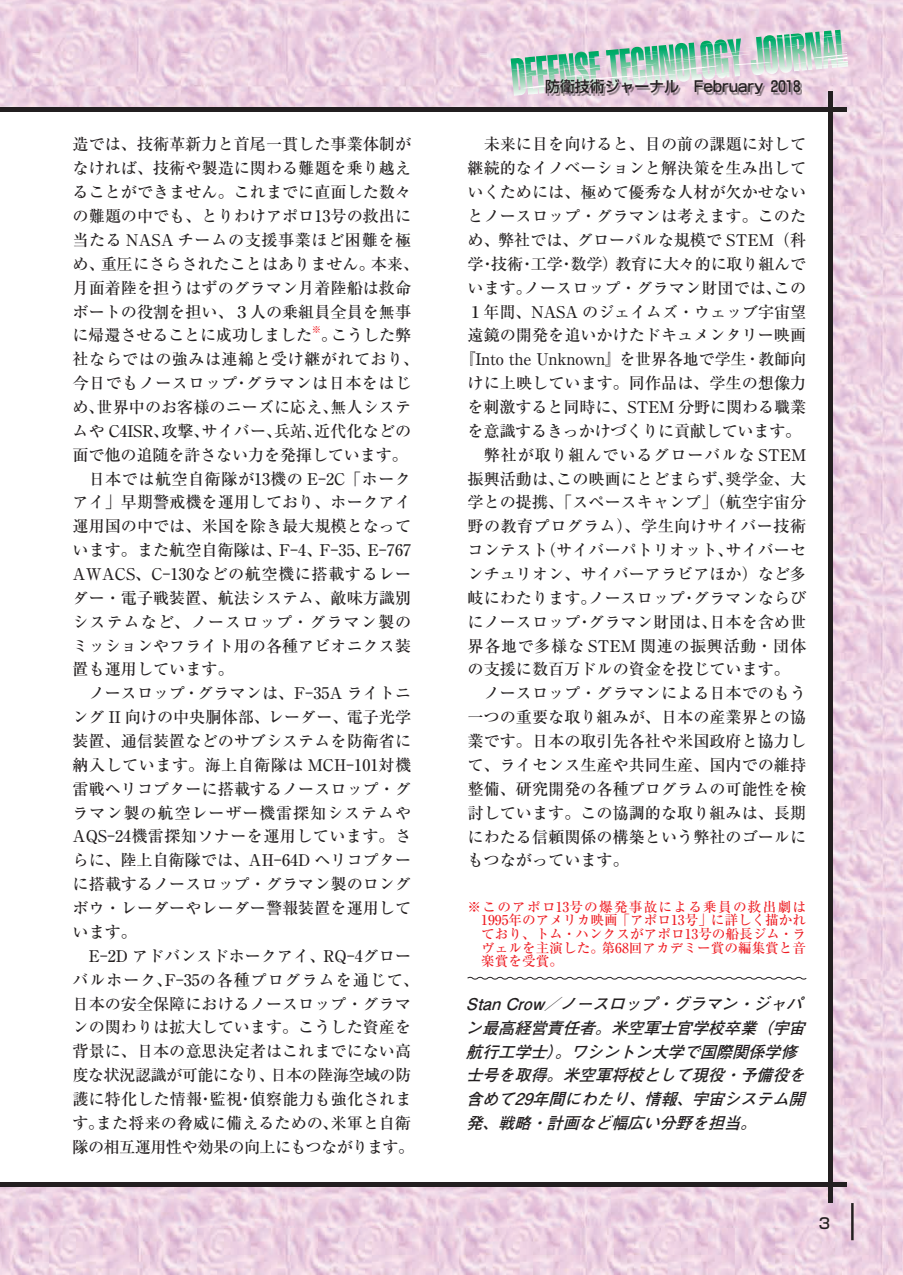
<style>
.page{position:relative;width:903px;height:1275px;background:#fff}
.page>*{position:absolute;margin:0;border:0;box-sizing:border-box;transform-origin:0 0}
.t1{font:500 16.1px/23.8px "Ryumin Pr 6";color:#231f20}
.t2{font:italic 700 16.1px/23.8px "Futo Go B101 Pr 6";color:#231f20}
.t3{font:500 16.1px "Ryumin Pr 6";letter-spacing:.025em;color:#231f20}
.t4{font:500 16.1px "Ryumin Pr 6";letter-spacing:.055em;color:#231f20}
.t5{font:500 16.1px "Ryumin Pr 6";letter-spacing:.03em;color:#231f20}
.t6{font:500 16.1px "Ryumin Pr 6";letter-spacing:.035em;color:#231f20}
.t7{font:500 16.1px "Ryumin Pr 6";letter-spacing:-.03em;color:#231f20}
.t8{font:500 16.1px "Ryumin Pr 6";letter-spacing:-.035em;color:#231f20}
.t9{font:500 16.1px "Ryumin Pr 6";letter-spacing:.04em;color:#231f20}
.t10{font:500 16.1px "Ryumin Pr 6";letter-spacing:.06em;color:#231f20}
.t11{font:500 14.88px "Shin Go Pr 6";color:#231f20}
.t12{font:500 13.65px/13.7px "Ryumin Pr 6";color:#ee1d23;text-align:justify}
.t13{font:500 9.45px "Ryumin Pr 6";color:#ee1d23}
</style>
<div class="page">
<img style="left:0;top:0;width:903px;height:1275px">
<div style="left:0;top:109px;width:830px;height:1076px;background:#fff"></div>
<div style="left:0;top:107px;width:846px;height:5px;background:#231f20"></div>
<div style="left:0;top:1182px;width:846px;height:5px;background:#231f20"></div>
<div style="left:828px;top:92px;width:5px;height:1111px;background:#231f20"></div>
<hr style="left:851px;top:1203px;width:2px;height:37px;background:#231f20">
<svg style="left:511px;top:30px;width:337px;height:59px;background:#b7cec7"></svg>
<div style="left:547px;top:81px;width:254px;height:15px;background:#231f20;opacity:.5"></div>
<svg style="left:467px;top:976px;width:340px;height:4px"></svg>
<p class="t1" style="left:73px;top:132px;width:348px">造では、技術革新力と首尾一貫した事業体制がなければ、技術や製造に関わる難題を乗り越えることができません。これまでに直面した数々の難題の中でも、とりわけアポロ13号の救出に当たる NASA チームの支援事業ほど困難を極め、重圧にさらされたことはありません。本来、月面着陸を担うはずのグラマン月着陸船は救命ボートの役割を担い、３人の乗組員全員を無事に帰還させることに成功しました</p>
<p class="t13" style="left:312px;top:322px;width:11px">※</p>
<p class="t1" style="left:321px;top:323px;width:91px">。こうした弊</p>
<p class="t3" style="left:73px;top:347px;width:348px">社ならではの強みは連綿と受け継がれており、</p>
<p class="t3" style="left:73px;top:370px;width:340px">今日でもノースロップ・グラマンは日本をはじ</p>
<p class="t1" style="left:73px;top:394px;width:340px">め、世界中のお客様のニーズに応え、無人システ</p>
<p class="t1" style="left:73px;top:418px;width:340px">ムや C4ISR、攻撃、サイバー、兵站、近代化などの</p>
<p class="t1" style="left:73px;top:442px;width:337px">面で他の追随を許さない力を発揮しています。</p>
<p class="t5" style="left:89px;top:466px;width:324px">日本では航空自衛隊が13機の E-2C「ホーク</p>
<p class="t1" style="left:73px;top:490px;width:340px">アイ」早期警戒機を運用しており、ホークアイ</p>
<p class="t1" style="left:73px;top:514px;width:340px">運用国の中では、米国を除き最大規模となって</p>
<p class="t1" style="left:73px;top:537px;width:340px">います。また航空自衛隊は、F-4、F-35、E-767</p>
<p class="t6" style="left:73px;top:561px;width:340px">AWACS、C-130などの航空機に搭載するレー</p>
<p class="t1" style="left:73px;top:585px;width:340px">ダー・電子戦装置、航法システム、敵味方識別</p>
<p class="t10" style="left:73px;top:609px;width:340px">システムなど、ノースロップ・グラマン製の</p>
<p class="t1" style="left:73px;top:633px;width:340px">ミッションやフライト用の各種アビオニクス装</p>
<p class="t1" style="left:73px;top:657px;width:163px">置も運用しています。</p>
<p class="t1" style="left:89px;top:681px;width:324px">ノースロップ・グラマンは、F-35A ライトニ</p>
<p class="t1" style="left:73px;top:704px;width:340px">ング II 向けの中央胴体部、レーダー、電子光学</p>
<p class="t1" style="left:73px;top:728px;width:340px">装置、通信装置などのサブシステムを防衛省に</p>
<p class="t5" style="left:73px;top:752px;width:340px">納入しています。海上自衛隊は MCH-101対機</p>
<p class="t1" style="left:73px;top:776px;width:340px">雷戦ヘリコプターに搭載するノースロップ・グ</p>
<p class="t4" style="left:73px;top:800px;width:340px">ラマン製の航空レーザー機雷探知システムや</p>
<p class="t3" style="left:73px;top:824px;width:340px">AQS-24機雷探知ソナーを運用しています。さ</p>
<p class="t1" style="left:73px;top:848px;width:340px">らに、陸上自衛隊では、AH-64D ヘリコプター</p>
<p class="t1" style="left:73px;top:872px;width:340px">に搭載するノースロップ・グラマン製のロング</p>
<p class="t1" style="left:73px;top:895px;width:340px">ボウ・レーダーやレーダー警報装置を運用して</p>
<p class="t1" style="left:73px;top:919px;width:66px">います。</p>
<p class="t1" style="left:89px;top:943px;width:324px">E-2D アドバンスドホークアイ、RQ-4グロー</p>
<p class="t4" style="left:73px;top:967px;width:348px">バルホーク、F-35の各種プログラムを通じて、</p>
<p class="t1" style="left:73px;top:991px;width:340px">日本の安全保障におけるノースロップ・グラマ</p>
<p class="t1" style="left:73px;top:1015px;width:340px">ンの関わりは拡大しています。こうした資産を</p>
<p class="t1" style="left:73px;top:1039px;width:340px">背景に、日本の意思決定者はこれまでにない高</p>
<p class="t7" style="left:72px;top:1062px;width:340px">度な状況認識が可能になり、日本の陸海空域の防</p>
<p class="t1" style="left:72px;top:1086px;width:340px">護に特化した情報・監視・偵察能力も強化されま</p>
<p class="t1" style="left:72px;top:1110px;width:340px">す。また将来の脅威に備えるための、米軍と自衛</p>
<p class="t8" style="left:72px;top:1134px;width:343px">隊の相互運用性や効果の向上にもつながります。</p>
<p class="t11" style="left:545px;top:75px;width:257px">防衛技術ジャーナル　February 2018</p>
<p class="t1" style="left:484px;top:132px;width:324px">未来に目を向けると、目の前の課題に対して</p>
<p class="t1" style="left:468px;top:156px;width:340px">継続的なイノベーションと解決策を生み出して</p>
<p class="t1" style="left:468px;top:180px;width:340px">いくためには、極めて優秀な人材が欠かせない</p>
<p class="t1" style="left:468px;top:203px;width:340px">とノースロップ・グラマンは考えます。このた</p>
<p class="t1" style="left:468px;top:227px;width:340px">め、弊社では、グローバルな規模で STEM（科</p>
<p class="t1" style="left:468px;top:251px;width:340px">学・技術・工学・数学）教育に大々的に取り組んで</p>
<p class="t1" style="left:468px;top:275px;width:340px">います。ノースロップ・グラマン財団では、この</p>
<p class="t1" style="left:468px;top:299px;width:340px">１年間、NASA のジェイムズ・ウェッブ宇宙望</p>
<p class="t1" style="left:468px;top:323px;width:340px">遠鏡の開発を追いかけたドキュメンタリー映画</p>
<p class="t1" style="left:459px;top:347px;width:348px">『Into the Unknown』を世界各地で学生・教師向</p>
<p class="t1" style="left:468px;top:370px;width:340px">けに上映しています。同作品は、学生の想像力</p>
<p class="t1" style="left:468px;top:394px;width:340px">を刺激すると同時に、STEM 分野に関わる職業</p>
<p class="t1" style="left:468px;top:418px;width:335px">を意識するきっかけづくりに貢献しています。</p>
<p class="t4" style="left:484px;top:442px;width:324px">弊社が取り組んでいるグローバルな STEM</p>
<p class="t1" style="left:468px;top:466px;width:340px">振興活動は、この映画にとどまらず、奨学金、大</p>
<p class="t1" style="left:468px;top:490px;width:340px">学との提携、「スペースキャンプ」（航空宇宙分</p>
<p class="t3" style="left:468px;top:514px;width:340px">野の教育プログラム）、学生向けサイバー技術</p>
<p class="t1" style="left:468px;top:537px;width:340px">コンテスト（サイバーパトリオット、サイバーセ</p>
<p class="t1" style="left:468px;top:561px;width:340px">ンチュリオン、サイバーアラビアほか）など多</p>
<p class="t1" style="left:468px;top:585px;width:340px">岐にわたります。ノースロップ・グラマンならび</p>
<p class="t1" style="left:468px;top:609px;width:340px">にノースロップ・グラマン財団は、日本を含め世</p>
<p class="t9" style="left:468px;top:633px;width:340px">界各地で多様な STEM 関連の振興活動・団体</p>
<p class="t1" style="left:468px;top:657px;width:324px">の支援に数百万ドルの資金を投じています。</p>
<p class="t1" style="left:484px;top:681px;width:324px">ノースロップ・グラマンによる日本でのもう</p>
<p class="t1" style="left:468px;top:705px;width:340px">一つの重要な取り組みが、日本の産業界との協</p>
<p class="t1" style="left:468px;top:728px;width:340px">業です。日本の取引先各社や米国政府と協力し</p>
<p class="t1" style="left:468px;top:752px;width:340px">て、ライセンス生産や共同生産、国内での維持</p>
<p class="t1" style="left:468px;top:776px;width:340px">整備、研究開発の各種プログラムの可能性を検</p>
<p class="t1" style="left:468px;top:800px;width:340px">討しています。この協調的な取り組みは、長期</p>
<p class="t1" style="left:468px;top:824px;width:340px">にわたる信頼関係の構築という弊社のゴールに</p>
<p class="t1" style="left:468px;top:848px;width:163px">もつながっています。</p>
<p class="t12" style="left:481px;top:899px;width:326px;text-indent:-14px">※このアポロ13号の爆発事故による乗員の救出劇は1995年のアメリカ映画「アポロ13号」に詳しく描かれており、トム・ハンクスがアポロ13号の船長ジム・ラヴェルを主演した。第68回アカデミー賞の編集賞と音楽賞を受賞。</p>
<p class="t2" style="left:466px;top:991px;width:347px">StanCrow／ノースロップ・グラマン・ジャパン最高経営責任者。米空軍士官学校卒業（宇宙航行工学士）。ワシントン大学で国際関係学修士号を取得。米空軍将校として現役・予備役を含めて29年間にわたり、情報、宇宙システム開発、戦略・計画など幅広い分野を担当。</p>
<p class="t11" style="left:819px;top:1211px;width:13px">3</p>
</div>
